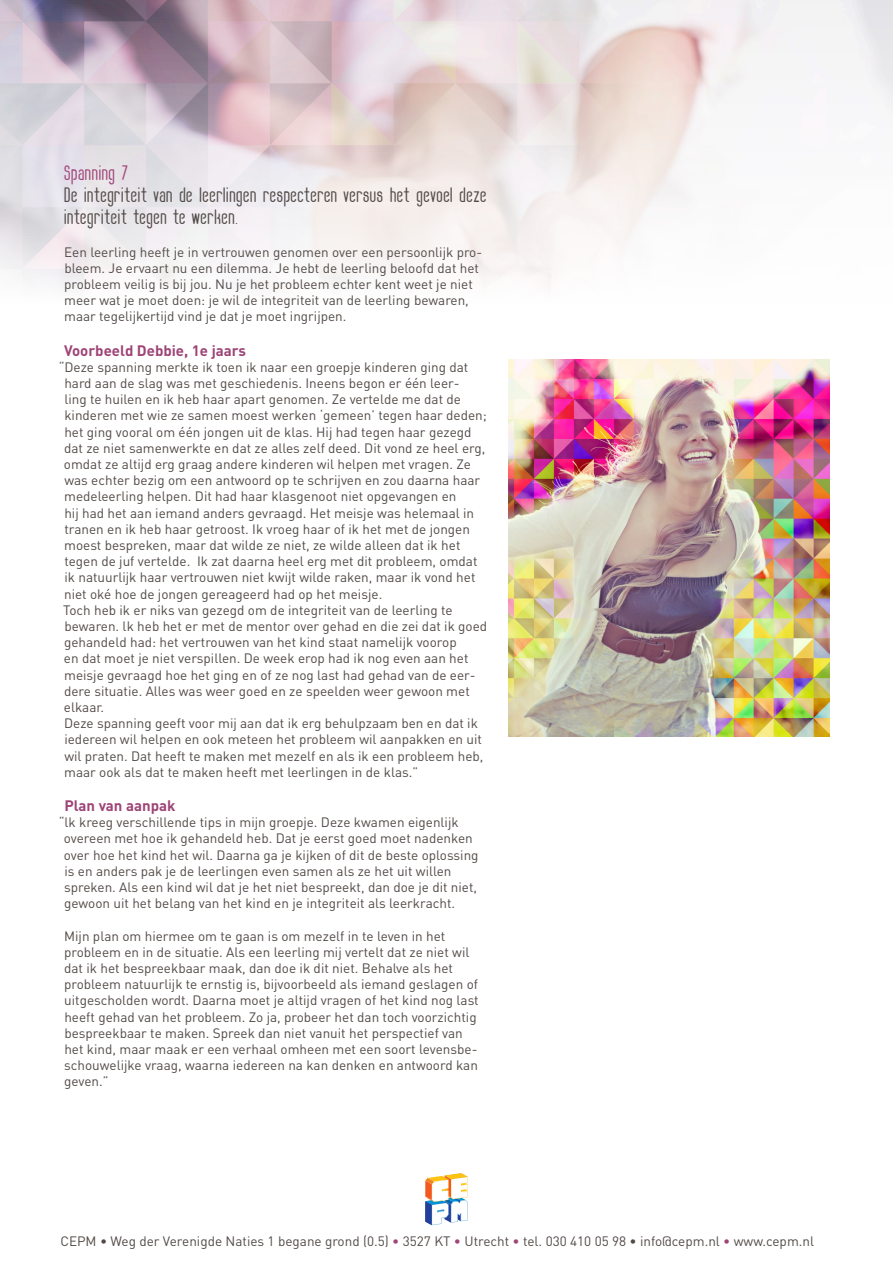
<style>
.page{position:relative;width:893px;height:1263px;background:#fff}
.page>*{position:absolute;margin:0;border:0;box-sizing:border-box;transform-origin:0 0}
.flogreen{font:18px/21.6px "FLOGREEN";color:#524a47}
.flogreen-2{font:18px "FLOGREEN";color:#9e4477}
.kopjes{font:700 15px "DIN";color:#9e4477}
.hoofdtekst{font:13.5px/16.2px "DIN";color:#524a47}
.s1{color:#9e4477}
</style>
<div class="page">
<img style="left:0;top:0;width:893px;height:617px">
<svg style="left:425px;top:1173px;width:43px;height:52px"></svg>
<img style="left:508px;top:359px;width:321px;height:378px">
<p class="flogreen-2" style="left:64px;top:164px;width:66px">Spanning 7</p>
<p class="flogreen" style="left:64px;top:185px;width:425px">De integriteit van de leerlingen respecteren versus het gevoel deze integriteit tegen te werken.</p>
<p class="hoofdtekst" style="left:64px;top:243px;width:420px">Een leerling heeft je in vertrouwen genomen over een persoonlijk pro&shy;bleem. Je ervaart nu een dilemma. Je hebt de leerling beloofd dat het probleem veilig is bij jou. Nu je het probleem echter kent weet je niet meer wat je moet doen: je wil de integriteit van de leerling bewaren, maar tegelijkertijd vind je dat je moet ingrijpen.</p>
<p class="kopjes" style="left:64px;top:340px;width:183px">Voorbeeld Debbie, 1e jaars</p>
<p class="hoofdtekst" style="left:64px;top:359px;width:424px;text-indent:-5px">“Deze spanning merkte ik toen ik naar een groepje kinderen ging dat hard aan de slag was met geschiedenis. Ineens begon er één leer-<br>ling te huilen en ik heb haar apart genomen. Ze vertelde me dat de kinderen met wie ze samen moest werken ‘gemeen’ tegen haar deden; het ging vooral om één jongen uit de klas. Hij had tegen haar gezegd dat ze niet samenwerkte en dat ze alles zelf deed. Dit vond ze heel erg, omdat ze altijd erg graag andere kinderen wil helpen met vragen. Ze was echter bezig om een antwoord op te schrijven en zou daarna haar medeleerling helpen. Dit had haar klasgenoot niet opgevangen en<br>hij had het aan iemand anders gevraagd. Het meisje was helemaal in tranen en ik heb haar getroost. Ik vroeg haar of ik het met de jongen moest bespreken, maar dat wilde ze niet, ze wilde alleen dat ik het tegen de juf vertelde. Ik zat daarna heel erg met dit probleem, omdat ik natuurlijk haar vertrouwen niet kwijt wilde raken, maar ik vond het niet oké hoe de jongen gereageerd had op het meisje.</p>
<p class="hoofdtekst" style="left:63px;top:602px;width:426px">Toch heb ik er niks van gezegd om de integriteit van de leerling te bewaren. lk heb het er met de mentor over gehad en die zei dat ik goed gehandeld had: het vertrouwen van het kind staat namelijk voorop<br>en dat moet je niet verspillen. De week erop had ik nog even aan het meisje gevraagd hoe het ging en of ze nog last had gehad van de eer&shy;dere situatie. Alles was weer goed en ze speelden weer gewoon met elkaar.</p>
<p class="hoofdtekst" style="left:64px;top:715px;width:421px">Deze spanning geeft voor mij aan dat ik erg behulpzaam ben en dat ik iedereen wil helpen en ook meteen het probleem wil aanpakken en uit wil praten. Dat heeft te maken met mezelf en als ik een probleem heb, maar ook als dat te maken heeft met leerlingen in de klas.”</p>
<p class="kopjes" style="left:64px;top:796px;width:113px">Plan van aanpak</p>
<p class="hoofdtekst" style="left:64px;top:814px;width:416px;text-indent:-5px">“lk kreeg verschillende tips in mijn groepje. Deze kwamen eigenlijk overeen met hoe ik gehandeld heb. Dat je eerst goed moet nadenken over hoe het kind het wil. Daarna ga je kijken of dit de beste oplossing is en anders pak je de leerlingen even samen als ze het uit willen spreken. Als een kind wil dat je het niet bespreekt, dan doe je dit niet, gewoon uit het belang van het kind en je integriteit als leerkracht.</p>
<p class="hoofdtekst" style="left:64px;top:927px;width:416px">Mijn plan om hiermee om te gaan is om mezelf in te leven in het probleem en in de situatie. Als een leerling mij vertelt dat ze niet wil dat ik het bespreekbaar maak, dan doe ik dit niet. Behalve als het probleem natuurlijk te ernstig is, bijvoorbeeld als iemand geslagen of uitgescholden wordt. Daarna moet je altijd vragen of het kind nog last heeft gehad van het probleem. Zo ja, probeer het dan toch voorzichtig bespreekbaar te maken. Spreek dan niet vanuit het perspectief van het kind, maar maak er een verhaal omheen met een soort levensbe&shy;schouwelijke vraag, waarna iedereen na kan denken en antwoord kan geven.”</p>
<p class="hoofdtekst" style="left:60px;top:1233px;width:755px">CEPM • Weg der Verenigde Naties 1 begane grond (0.5) <span class="s1">•</span> 3527 KT <span class="s1">•</span> Utrecht <span class="s1">•</span> tel. 030 410 05 98 • info@cepm.nl <span class="s1">•</span> www.cepm.nl</p>
</div>
